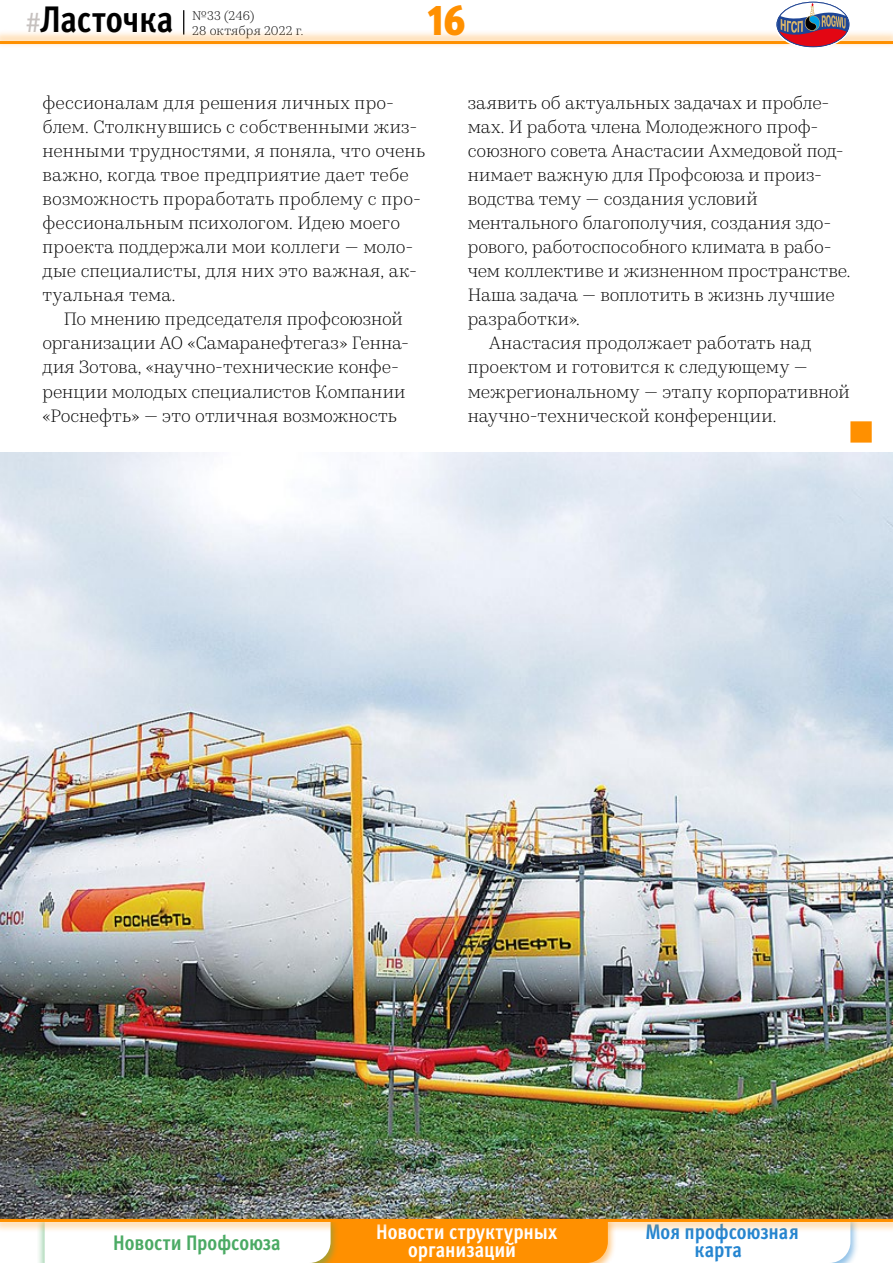
<style>
.page{position:relative;width:893px;height:1263px;background:#fff}
.page>*{position:absolute;margin:0;border:0;box-sizing:border-box;transform-origin:0 0}
.t1{font:900 condensed 43.5px "Meta Pro";color:#ff9000}
.t2{font:700 condensed 36.9px "Meta Pro";letter-spacing:-.005em;color:#000}
.t3{font:700 condensed 21px/18px "Meta Pro";color:#fff;text-align:center}
.t4{font:700 condensed 21px/18px "Meta Pro";letter-spacing:-.005em;color:#2585d0;text-align:center}
.t5{font:700 condensed 21px "Meta Pro";color:#4baa64}
.t6{font:300 18px/24px "Kazimir Text";letter-spacing:.005em;color:#000}
.t7{font:300 12.75px/15px "Kazimir Text";letter-spacing:.015em;color:#000}
.s1{font-weight:400;font-stretch:normal;font-size:27px;color:#c6c1bf}
</style>
<div class="page">
<div style="left:468px;top:421px;width:404px;height:22px;background:#ff9000"></div>
<div style="left:467px;top:421px;width:383px;height:22px;background:#fff"></div>
<img style="left:0;top:453px;width:893px;height:761px">
<svg style="left:183px;top:10px;width:1px;height:19px"></svg>
<svg style="left:311px;top:1233px;width:539px;height:30px"></svg>
<div style="left:0;top:29px;width:893px;height:19px;background:#ff9000;opacity:.3"></div>
<hr style="left:0;top:41px;width:893px;height:3px;background:#ff9000">
<div style="left:0;top:1214px;width:893px;height:19px;background:#ff9000;opacity:.3"></div>
<hr style="left:0;top:1219px;width:893px;height:3px;background:#ff9000">
<svg style="left:775px;top:2px;width:75px;height:46px"></svg>
<div style="left:775px;top:0;width:75px;height:48px;border:1px solid #fff;border-radius:50%"></div>
<h2 class="t2" style="left:26px;top:-9px;width:149px"><span class="s1">#</span>Ласточка</h2>
<p class="t7" style="left:192px;top:7px;width:113px">№33 (246)<br>28 октября 2022 г.</p>
<h1 class="t1" style="left:427px;top:-14px;width:40px">16</h1>
<p class="t6" style="left:43px;top:90px;width:384px">фессионалам для решения личных про&shy;блем. Столкнувшись с собственными жиз&shy;ненными трудностями, я поняла, что очень важно, когда твое предприятие дает тебе возможность проработать проблему с про&shy;фессиональным психологом. Идею моего проекта поддержали мои коллеги — моло&shy;дые специалисты, для них это важная, ак&shy;туальная тема.</p>
<p class="t6" style="left:43px;top:306px;width:368px;text-indent:21px">По мнению председателя профсоюзной организации АО «Самаранефтегаз» Генна&shy;дия Зотова, «научно-технические конфе&shy;ренции молодых специалистов Компании «Роснефть» — это отличная возможность</p>
<p class="t6" style="left:468px;top:90px;width:363px">заявить об актуальных задачах и пробле-</p>
<p class="t6" style="left:468px;top:114px;width:350px">мах. И работа члена Молодежного проф-</p>
<p class="t6" style="left:468px;top:138px;width:377px">союзного совета Анастасии Ахмедовой под-</p>
<p class="t6" style="left:468px;top:162px;width:356px">нимает важную для Профсоюза и произ-</p>
<p class="t6" style="left:468px;top:186px;width:291px">водства тему — создания условий</p>
<p class="t6" style="left:468px;top:210px;width:365px">ментального благополучия, создания здо-</p>
<p class="t6" style="left:468px;top:234px;width:365px">рового, работоспособного климата в рабо-</p>
<p class="t6" style="left:468px;top:258px;width:384px">чем коллективе и жизненном пространстве.</p>
<p class="t6" style="left:468px;top:282px;width:369px">Наша задача — воплотить в жизнь лучшие</p>
<p class="t6" style="left:468px;top:306px;width:114px">разработки».</p>
<p class="t6" style="left:489px;top:330px;width:324px">Анастасия продолжает работать над</p>
<p class="t6" style="left:468px;top:354px;width:342px">проектом и готовится к следующему —</p>
<p class="t6" style="left:468px;top:378px;width:383px">межрегиональному — этапу корпоративной</p>
<p class="t6" style="left:468px;top:402px;width:310px">научно-технической конференции.</p>
<p class="t5" style="left:113px;top:1226px;width:169px">Новости Профсоюза</p>
<p class="t3" style="left:376px;top:1222px;width:182px">Новости структурных организаций</p>
<p class="t4" style="left:645px;top:1222px;width:155px">Моя профсоюзная карта</p>
</div>
